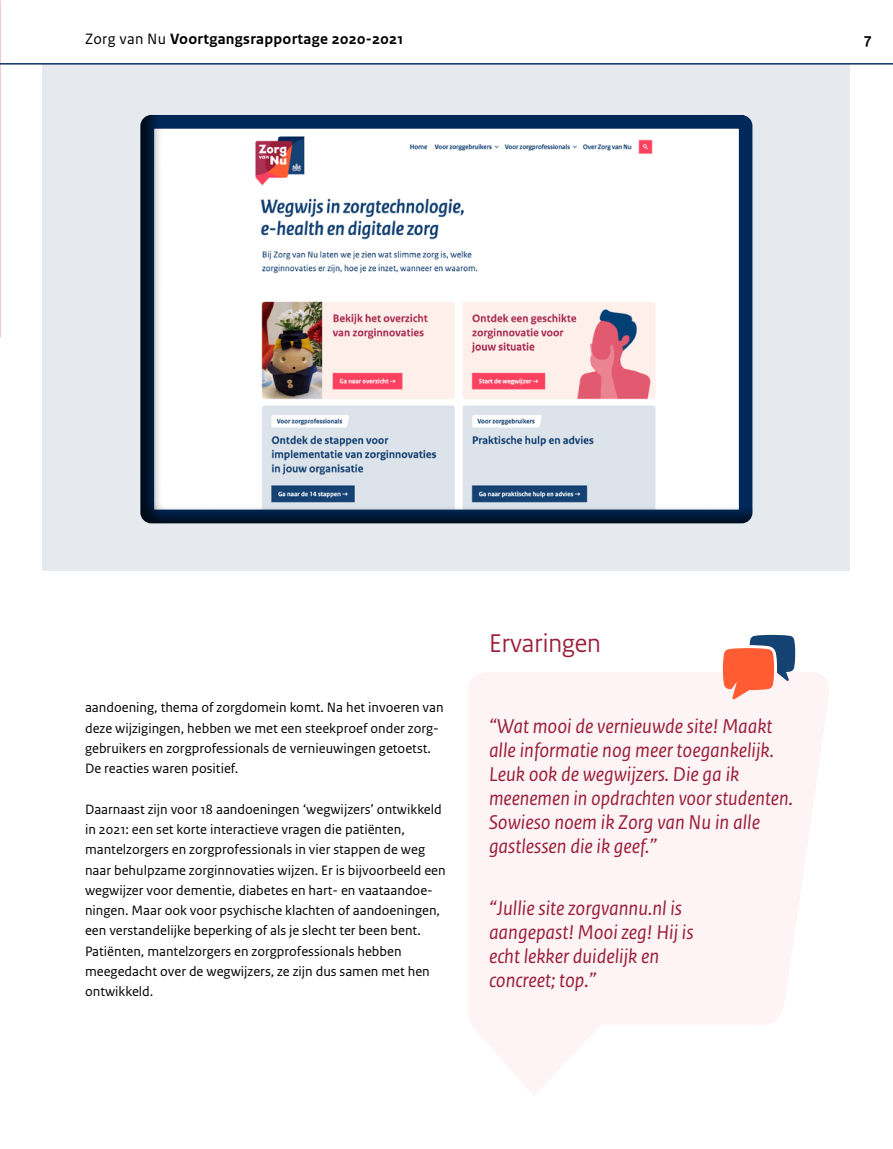
<style>
.page{position:relative;width:893px;height:1149px;background:#fff}
.page>*{position:absolute;margin:0;border:0;box-sizing:border-box;transform-origin:0 0}
.Subkop{font:27px "Rijksoverheid Sans Heading";color:#991f39}
.Quote{font:italic 21px/24px "Rijksoverheid Sans Text";color:#991f39}
.t1{font:700 15.75px "Rijksoverheid Sans Text";letter-spacing:.02em;color:#000}
.Bodytekst{font:14.25px/20.2px "Rijksoverheid Sans Text";color:#000}
.s1{font-weight:400}
</style>
<div class="page">
<svg style="left:0;top:0;width:1px;height:337px"></svg>
<div style="left:43px;top:64px;width:807px;height:506px;background:#e6eaee"></div>
<svg style="left:468px;top:671px;width:361px;height:425px;fill:#fef3f5"></svg>
<div style="left:128px;top:103px;width:637px;height:420px;background:#000;opacity:.75"></div>
<svg style="left:723px;top:634px;width:72px;height:65px"></svg>
<hr style="left:0;top:63px;width:893px;height:1px;background:#00295a">
<p class="t1" style="left:85px;top:30px;width:320px"><span class="s1">Zorg van Nu</span> Voortgangsrapportage 2020-2021</p>
<p class="t1" style="left:864px;top:30px;width:9px">7</p>
<p class="Bodytekst" style="left:85px;top:697px;width:360px">aandoening, thema of zorgdomein komt. Na het invoeren van deze wijzigingen, hebben we met een steekproef onder zorg&shy;gebruikers en zorgprofessionals de vernieuwingen getoetst.<br>De reacties waren positief.</p>
<p class="Bodytekst" style="left:85px;top:798px;width:362px">Daarnaast zijn voor 18 aandoeningen ‘wegwijzers’ ontwikkeld in 2021: een set korte interactieve vragen die patiënten, mantelzorgers en zorgprofessionals in vier stappen de weg naar behulpzame zorginnovaties wijzen. Er is bijvoorbeeld een wegwijzer voor dementie, diabetes en hart- en vaataandoe&shy;ningen. Maar ook voor psychische klachten of aandoeningen, een verstandelijke beperking of als je slecht ter been bent.<br>Patiënten, mantelzorgers en zorgprofessionals hebben meegedacht over de wegwijzers, ze zijn dus samen met hen ontwikkeld.</p>
<h2 class="Subkop" style="left:489px;top:627px;width:113px">Ervaringen</h2>
<p class="Quote" style="left:489px;top:714px;width:305px">“Wat mooi de vernieuwde site! Maakt alle informatie nog meer toegankelijk.<br>Leuk ook de wegwijzers. Die ga ik meenemen in opdrachten voor studenten.<br>Sowieso noem ik Zorg van Nu in alle gastlessen die ik geef.”</p>
<p class="Quote" style="left:489px;top:896px;width:206px">“Jullie site zorgvannu.nl is aangepast! Mooi zeg! Hij is echt lekker duidelijk en concreet; top.”</p>
</div>
